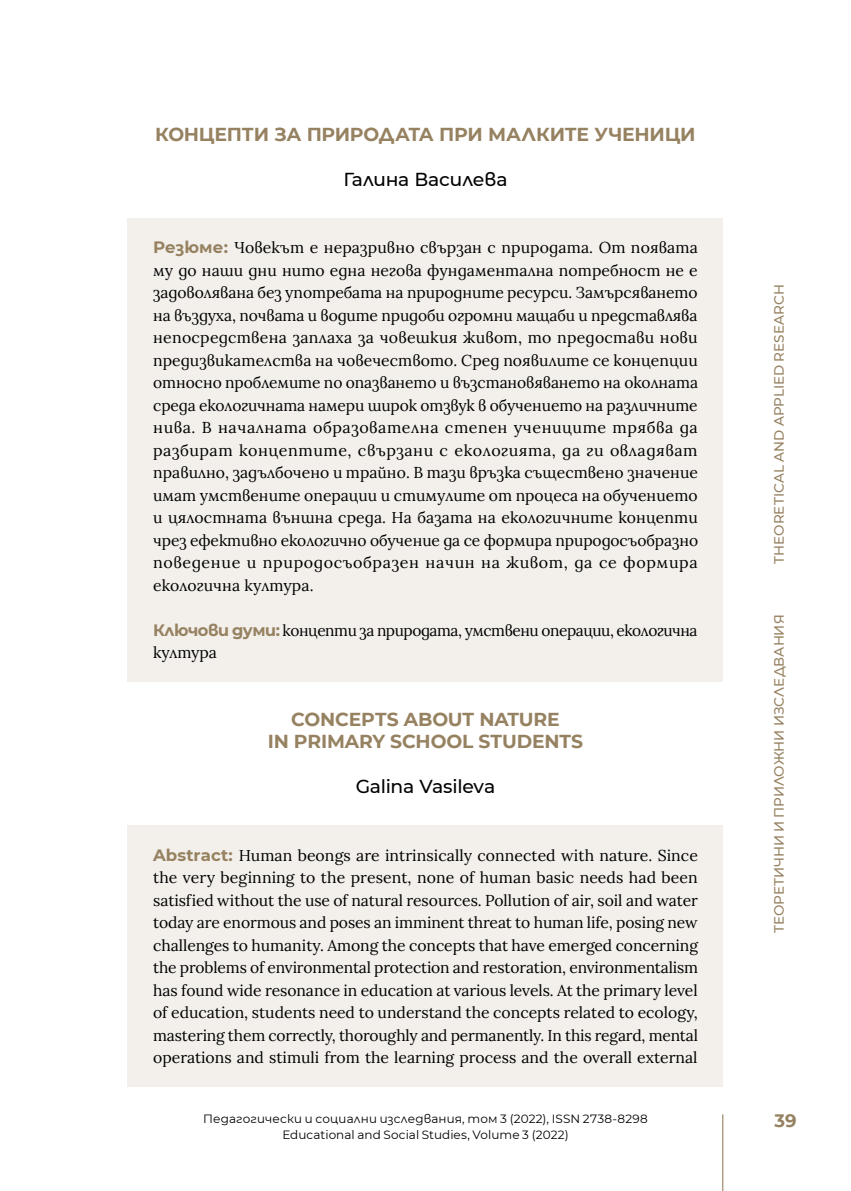
<style>
.page{position:relative;width:851px;height:1191px;background:#fff}
.page>*{position:absolute;margin:0;border:0;box-sizing:border-box;transform-origin:0 0}
.t1{font:700 18.75px/22.5px "Montserrat";letter-spacing:-.01em;color:#968261;text-align:center}
.t2{font:500 18.75px "Montserrat";letter-spacing:-.01em;color:#000}
.t3{font:700 18px "Montserrat";color:#968261}
.t4{font:15.75px/22.5px "Lora";color:#000;text-align:justify}
.t5{font:15.75px/22.5px "Lora";letter-spacing:-.025em;color:#000}
.t6{font:500 13.5px "Montserrat";color:#968261}
.t7{font:12px/15.8px "Montserrat";letter-spacing:.01em;color:#000;text-align:center}
.s1{font-family:"Montserrat";font-weight:700;font-size:16.5px;color:#968261}
</style>
<div class="page">
<div style="left:128px;top:218px;width:595px;height:396px;background:#f3f0ec"></div>
<div style="left:128px;top:600px;width:595px;height:81px;background:#f3f0ec"></div>
<div style="left:128px;top:825px;width:595px;height:261px;background:#f3f0ec"></div>
<hr style="left:722px;top:1114px;width:1px;height:77px;background:#968261">
<p class="t1" style="left:155px;top:122px;width:542px">КОНЦЕПТИ ЗА ПРИРОДАТА ПРИ МАЛКИТЕ УЧЕНИЦИ</p>
<p class="t2" style="left:343px;top:166px;width:165px">Галина Василева</p>
<p class="t4" style="left:153px;top:235px;width:546px"><span class="s1">Резюме:</span> Човекът е неразривно свързан с природата. От появата му до наши дни нито една негова фундаментална потребност не е задоволявана без употребата на природните ресурси. Замърсяването на въздуха, почвата и водите придоби огромни мащаби и представлява непосредствена заплаха за човешкия живот, то предостави нови предизвикателства на човечеството. Сред появилите се концепции относно проблемите по опазването и възстановяването на околната среда екологичната намери широк отзвук в обучението на различните нива. В началната образователна степен учениците трябва да разбират концептите, свързани с екологията, да ги овладяват правилно, задълбочено и трайно. В тази връзка съществено значение имат умствените операции и стимулите oт процеса на обучението и цялостната външна среда. На базата на екологичните концепти чрез ефективно екологично обучение да се формира природосъобразно поведение и природосъобразен начин на живот, да се формира екологична култура.</p>
<p class="t5" style="left:153px;top:618px;width:546px"><span class="s1">Ключови думи:</span> концепти за природата, умствени операции, екологична култура</p>
<p class="t1" style="left:268px;top:707px;width:317px">CONCEPTS ABOUT NATURE<br>IN PRIMARY SCHOOL STUDENTS</p>
<p class="t2" style="left:355px;top:773px;width:141px">Galina Vasileva</p>
<p class="t4" style="left:153px;top:843px;width:546px"><span class="s1">Abstract:</span> Human beongs are intrinsically connected with nature. Since the very beginning to the present, none of human basic needs had been satisfied without the use of natural resources. Pollution of air, soil and water today are enormous and poses an imminent threat to human life, posing new challenges to humanity. Among the concepts that have emerged concerning the problems of environmental protection and restoration, environmentalism has found wide resonance in education at various levels. At the primary level of education, students need to understand the concepts related to ecology, mastering them correctly, thoroughly and permanently. In this regard, mental operations and stimuli from the learning process and the overall external</p>
<p class="t7" style="left:203px;top:1110px;width:446px">Педагогически и социални изследвания, том 3 (2022), ISSN 2738-8298<br>Educational and Social Studies, Volume 3 (2022)</p>
<p class="t6" style="left:769px;top:563px;width:281px;rotate:-90deg">THEORETICAL AND APPLIED RESEARCH</p>
<p class="t6" style="left:769px;top:933px;width:320px;rotate:-90deg">ТЕОРЕТИЧНИ И ПРИЛОЖНИ ИЗСЛЕДВАНИЯ</p>
<p class="t3" style="left:774px;top:1107px;width:24px">39</p>
</div>
